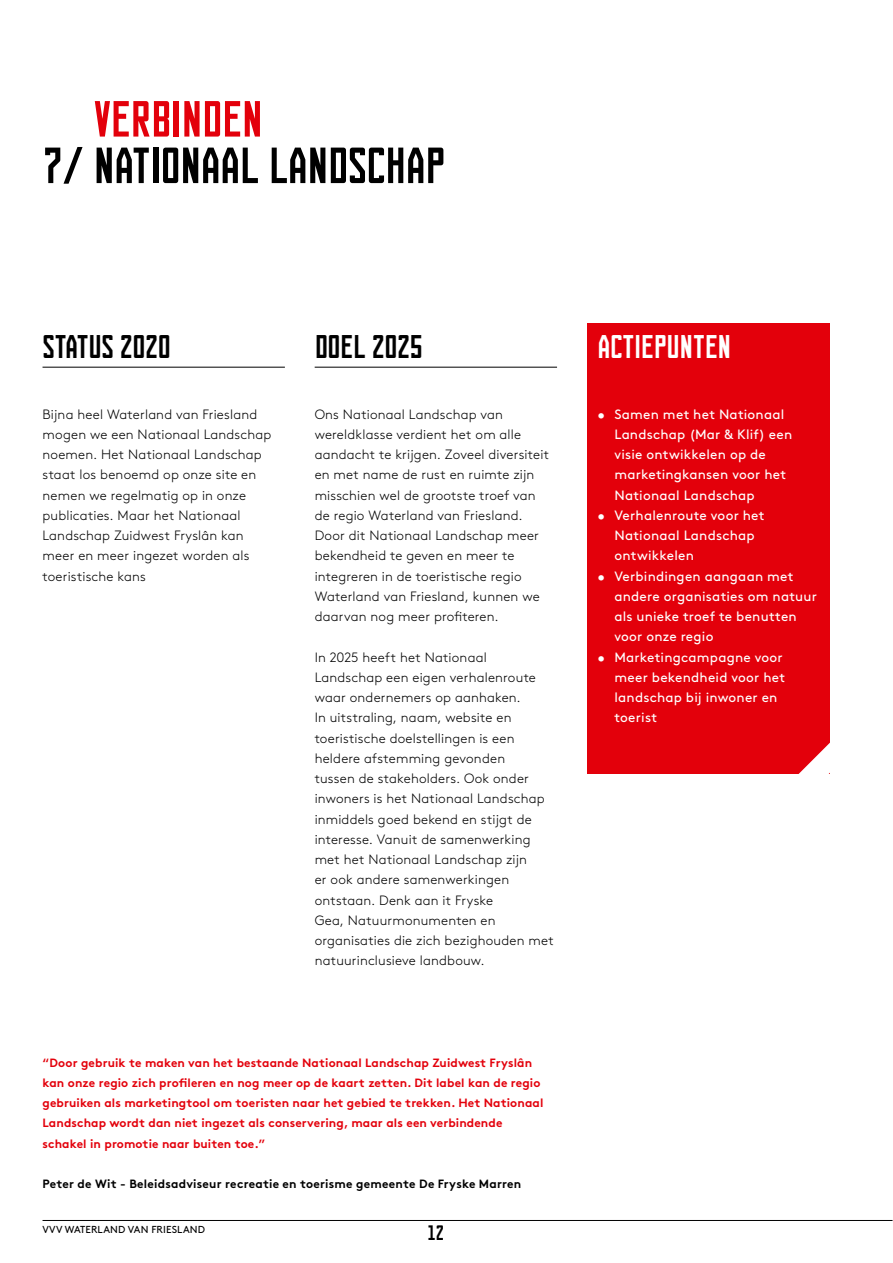
<style>
.page{position:relative;width:893px;height:1263px;background:#fff}
.page>*{position:absolute;margin:0;border:0;box-sizing:border-box;transform-origin:0 0}
.t1{font:condensed 51px "FUNCTION";letter-spacing:-.015em;color:#000}
.t2{font:condensed 51px "FUNCTION";letter-spacing:-.015em;color:#e3000b}
.t3{font:condensed 33px "FUNCTION";letter-spacing:-.015em;color:#000}
.t4{font:condensed 33px "FUNCTION";letter-spacing:-.015em;color:#fff}
.t5{font:condensed 21px "FUNCTION";color:#000}
.t6{font:300 13.5px/20.2px "Brown Std";letter-spacing:.015em;color:#000}
.t7{font:13.5px/20.2px "Brown Std";letter-spacing:.015em;color:#fff}
.t8{font:700 12px/20.2px "Brown Std";letter-spacing:.01em;color:#e3000b}
.t9{font:700 12px "Brown Std";letter-spacing:.02em;color:#000}
.t10{font:10.2px "Brown Std";letter-spacing:.01em;color:#000}
</style>
<div class="page">
<hr style="left:43px;top:1220px;width:849px;height:1px;background:#000">
<hr style="left:43px;top:367px;width:242px;height:1px;background:#000">
<hr style="left:315px;top:367px;width:242px;height:1px;background:#000">
<div style="left:587px;top:323px;width:242px;height:450px;background:#e3000b"></div>
<svg style="left:793px;top:737px;width:37px;height:37px"></svg>
<h1 class="t2" style="left:94px;top:91px;width:171px">VERBINDEN</h1>
<h1 class="t1" style="left:43px;top:138px;width:405px">7/ NATIONAAL LANDSCHAP</h1>
<h2 class="t3" style="left:43px;top:328px;width:130px">STATUS 2020</h2>
<p class="t6" style="left:43px;top:404px;width:230px">Bijna heel Waterland van Friesland mogen we een Nationaal Landschap noemen. Het Nationaal Landschap staat los benoemd op onze site en nemen we regelmatig op in onze publicaties. Maar het Nationaal<br>Landschap Zuidwest Fryslân kan meer en meer ingezet worden als toeristische kans</p>
<h2 class="t3" style="left:315px;top:328px;width:110px">DOEL 2025</h2>
<p class="t6" style="left:315px;top:404px;width:236px">Ons Nationaal Landschap van wereldklasse verdient het om alle aandacht te krijgen. Zoveel diversiteit en met name de rust en ruimte zijn misschien wel de grootste troef van de regio Waterland van Friesland.<br>Door dit Nationaal Landschap meer bekendheid te geven en meer te integreren in de toeristische regio Waterland van Friesland, kunnen we daarvan nog meer profiteren.</p>
<p class="t6" style="left:315px;top:647px;width:241px">In 2025 heeft het Nationaal<br>Landschap een eigen verhalenroute waar ondernemers op aanhaken.<br>In uitstraling, naam, website en toeristische doelstellingen is een heldere afstemming gevonden<br>tussen de stakeholders. Ook onder inwoners is het Nationaal Landschap inmiddels goed bekend en stijgt de interesse. Vanuit de samenwerking met het Nationaal Landschap zijn<br>er ook andere samenwerkingen ontstaan. Denk aan it Fryske<br>Gea, Natuurmonumenten en organisaties die zich bezighouden met natuurinclusieve landbouw.</p>
<p class="t8" style="left:43px;top:1052px;width:502px">“Door gebruik te maken van het bestaande Nationaal Landschap Zuidwest Fryslân kan onze regio zich profileren en nog meer op de kaart zetten. Dit label kan de regio gebruiken als marketingtool om toeristen naar het gebied te trekken. Het Nationaal Landschap wordt dan niet ingezet als conservering, maar als een verbindende schakel in promotie naar buiten toe.”</p>
<p class="t9" style="left:43px;top:1176px;width:480px">Peter de Wit - Beleidsadviseur recreatie en toerisme gemeente De Fryske Marren</p>
<p class="t10" style="left:43px;top:1224px;width:164px">VVV WATERLAND VAN FRIESLAND</p>
<h3 class="t5" style="left:427px;top:1222px;width:18px">12</h3>
<h2 class="t4" style="left:597px;top:328px;width:135px">ACTIEPUNTEN</h2>
<p class="t7" style="left:614px;top:404px;width:179px;text-indent:-17px">• Samen met het Nationaal<br>Landschap (Mar &amp; Klif) een visie ontwikkelen op de marketingkansen voor het<br>Nationaal Landschap</p>
<p class="t7" style="left:614px;top:505px;width:152px;text-indent:-17px">• Verhalenroute voor het<br>Nationaal Landschap ontwikkelen</p>
<p class="t7" style="left:614px;top:566px;width:204px;text-indent:-17px">• Verbindingen aangaan met andere organisaties om natuur als unieke troef te benutten voor onze regio</p>
<p class="t7" style="left:614px;top:647px;width:172px;text-indent:-17px">• Marketingcampagne voor meer bekendheid voor het landschap bij inwoner en toerist</p>
</div>
